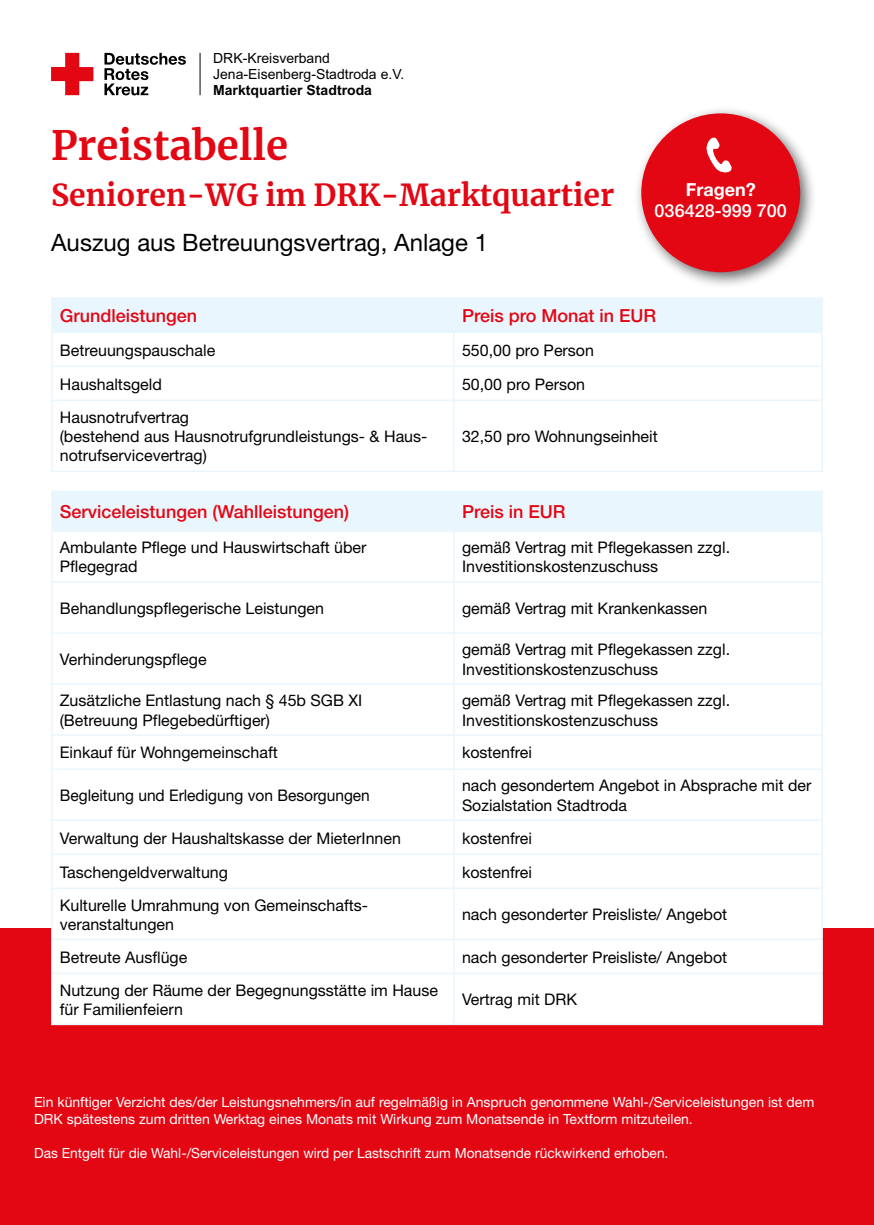
<style>
.page{position:relative;width:874px;height:1225px;background:#fff}
.page>*{position:absolute;margin:0;border:0;box-sizing:border-box;transform-origin:0 0}
.t1{font:700 40px "Merriweather";color:#e30613}
.t2{font:700 30px "Merriweather";color:#e30613}
.t3{font:24px "Helvetica Neue";color:#000}
.t4{font:500 18px "Helvetica Neue";color:#e30613}
.t5{font:500 18px "Helvetica Neue";color:#fff}
.t6{font:700 18px "Helvetica Neue";color:#fff}
.t7{font:16px/19.2px "Helvetica Neue";color:#000}
.t8{font:14px/16.8px "Helvetica Neue";color:#fff}
.t9{font:14px/16px "Arial";color:#000}
.t10{font:700 14px "Arial";color:#000}
</style>
<div class="page">
<div style="left:0;top:929px;width:873px;height:296px;background:#e30613"></div>
<div style="left:53px;top:299px;width:768px;height:32px;background:#eaf6fe"></div>
<hr style="left:51px;top:297px;width:403px;height:2px;background:#eaf6fe">
<hr style="left:51px;top:299px;width:2px;height:32px;background:#eaf6fe">
<hr style="left:454px;top:297px;width:368px;height:2px;background:#eaf6fe">
<hr style="left:453px;top:299px;width:1px;height:32px;background:#eaf6fe">
<hr style="left:821px;top:299px;width:1px;height:32px;background:#eaf6fe">
<hr style="left:51px;top:331px;width:403px;height:2px;background:#eaf6fe">
<hr style="left:51px;top:333px;width:2px;height:32px;background:#eaf6fe">
<hr style="left:454px;top:331px;width:368px;height:2px;background:#eaf6fe">
<hr style="left:453px;top:333px;width:1px;height:32px;background:#eaf6fe">
<hr style="left:821px;top:333px;width:1px;height:32px;background:#eaf6fe">
<hr style="left:51px;top:365px;width:403px;height:2px;background:#eaf6fe">
<hr style="left:51px;top:367px;width:2px;height:32px;background:#eaf6fe">
<hr style="left:454px;top:365px;width:368px;height:2px;background:#eaf6fe">
<hr style="left:453px;top:367px;width:1px;height:32px;background:#eaf6fe">
<hr style="left:821px;top:367px;width:1px;height:32px;background:#eaf6fe">
<hr style="left:51px;top:399px;width:403px;height:2px;background:#eaf6fe">
<hr style="left:51px;top:401px;width:2px;height:69px;background:#eaf6fe">
<hr style="left:454px;top:399px;width:368px;height:2px;background:#eaf6fe">
<hr style="left:453px;top:401px;width:1px;height:69px;background:#eaf6fe">
<hr style="left:821px;top:401px;width:1px;height:69px;background:#eaf6fe">
<hr style="left:51px;top:470px;width:403px;height:2px;background:#eaf6fe">
<hr style="left:454px;top:470px;width:368px;height:2px;background:#eaf6fe">
<div style="left:53px;top:492px;width:768px;height:38px;background:#eaf6fe"></div>
<div style="left:53px;top:855px;width:768px;height:168px;background:#fff"></div>
<hr style="left:51px;top:490px;width:403px;height:2px;background:#eaf6fe">
<hr style="left:51px;top:492px;width:2px;height:38px;background:#eaf6fe">
<hr style="left:454px;top:490px;width:368px;height:2px;background:#eaf6fe">
<hr style="left:453px;top:492px;width:1px;height:38px;background:#eaf6fe">
<hr style="left:821px;top:492px;width:1px;height:38px;background:#eaf6fe">
<hr style="left:51px;top:530px;width:403px;height:2px;background:#eaf6fe">
<hr style="left:51px;top:532px;width:2px;height:49px;background:#eaf6fe">
<hr style="left:454px;top:530px;width:368px;height:2px;background:#eaf6fe">
<hr style="left:453px;top:532px;width:1px;height:49px;background:#eaf6fe">
<hr style="left:821px;top:532px;width:1px;height:49px;background:#eaf6fe">
<hr style="left:51px;top:581px;width:403px;height:2px;background:#eaf6fe">
<hr style="left:51px;top:583px;width:2px;height:49px;background:#eaf6fe">
<hr style="left:454px;top:581px;width:368px;height:2px;background:#eaf6fe">
<hr style="left:453px;top:583px;width:1px;height:49px;background:#eaf6fe">
<hr style="left:821px;top:583px;width:1px;height:49px;background:#eaf6fe">
<hr style="left:51px;top:632px;width:403px;height:2px;background:#eaf6fe">
<hr style="left:51px;top:634px;width:2px;height:49px;background:#eaf6fe">
<hr style="left:454px;top:632px;width:368px;height:2px;background:#eaf6fe">
<hr style="left:453px;top:634px;width:1px;height:49px;background:#eaf6fe">
<hr style="left:821px;top:634px;width:1px;height:49px;background:#eaf6fe">
<hr style="left:51px;top:683px;width:403px;height:2px;background:#eaf6fe">
<hr style="left:51px;top:685px;width:2px;height:49px;background:#eaf6fe">
<hr style="left:454px;top:683px;width:368px;height:2px;background:#eaf6fe">
<hr style="left:453px;top:685px;width:1px;height:49px;background:#eaf6fe">
<hr style="left:821px;top:685px;width:1px;height:49px;background:#eaf6fe">
<hr style="left:51px;top:734px;width:403px;height:2px;background:#eaf6fe">
<hr style="left:51px;top:736px;width:2px;height:32px;background:#eaf6fe">
<hr style="left:454px;top:734px;width:368px;height:2px;background:#eaf6fe">
<hr style="left:453px;top:736px;width:1px;height:32px;background:#eaf6fe">
<hr style="left:821px;top:736px;width:1px;height:32px;background:#eaf6fe">
<hr style="left:51px;top:768px;width:403px;height:2px;background:#eaf6fe">
<hr style="left:51px;top:770px;width:2px;height:49px;background:#eaf6fe">
<hr style="left:454px;top:768px;width:368px;height:2px;background:#eaf6fe">
<hr style="left:453px;top:770px;width:1px;height:49px;background:#eaf6fe">
<hr style="left:821px;top:770px;width:1px;height:49px;background:#eaf6fe">
<hr style="left:51px;top:819px;width:403px;height:2px;background:#eaf6fe">
<hr style="left:51px;top:821px;width:2px;height:32px;background:#eaf6fe">
<hr style="left:454px;top:819px;width:368px;height:2px;background:#eaf6fe">
<hr style="left:453px;top:821px;width:1px;height:32px;background:#eaf6fe">
<hr style="left:821px;top:821px;width:1px;height:32px;background:#eaf6fe">
<hr style="left:51px;top:853px;width:403px;height:2px;background:#eaf6fe">
<hr style="left:51px;top:855px;width:2px;height:32px;background:#eaf6fe">
<hr style="left:454px;top:853px;width:368px;height:2px;background:#eaf6fe">
<hr style="left:453px;top:855px;width:1px;height:32px;background:#eaf6fe">
<hr style="left:821px;top:855px;width:1px;height:32px;background:#eaf6fe">
<hr style="left:51px;top:887px;width:403px;height:2px;background:#eaf6fe">
<hr style="left:51px;top:889px;width:2px;height:49px;background:#eaf6fe">
<hr style="left:454px;top:887px;width:368px;height:2px;background:#eaf6fe">
<hr style="left:453px;top:889px;width:1px;height:49px;background:#eaf6fe">
<hr style="left:821px;top:889px;width:1px;height:49px;background:#eaf6fe">
<hr style="left:51px;top:938px;width:403px;height:2px;background:#eaf6fe">
<hr style="left:51px;top:940px;width:2px;height:32px;background:#eaf6fe">
<hr style="left:454px;top:938px;width:368px;height:2px;background:#eaf6fe">
<hr style="left:453px;top:940px;width:1px;height:32px;background:#eaf6fe">
<hr style="left:821px;top:940px;width:1px;height:32px;background:#eaf6fe">
<hr style="left:51px;top:972px;width:403px;height:2px;background:#eaf6fe">
<hr style="left:51px;top:974px;width:2px;height:49px;background:#eaf6fe">
<hr style="left:454px;top:972px;width:368px;height:2px;background:#eaf6fe">
<hr style="left:453px;top:974px;width:1px;height:49px;background:#eaf6fe">
<hr style="left:821px;top:974px;width:1px;height:49px;background:#eaf6fe">
<hr style="left:51px;top:1023px;width:403px;height:2px;background:#eaf6fe">
<hr style="left:454px;top:1023px;width:368px;height:2px;background:#eaf6fe">
<div style="left:632px;top:105px;width:184px;height:184px;background:#000;opacity:.6"></div>
<div style="left:641px;top:113px;width:158px;height:159px;background:#e30613;border-radius:50%"></div>
<svg style="left:706px;top:137px;width:25px;height:36px"></svg>
<svg style="left:104px;top:53px;width:82px;height:42px"></svg>
<svg style="left:51px;top:53px;width:42px;height:42px"></svg>
<hr style="left:199px;top:53px;width:1px;height:42px;background:#000">
<p class="t9" style="left:213px;top:50px;width:192px">DRK-Kreisverband<br>Jena-Eisenberg-Stadtroda e.V.</p>
<p class="t10" style="left:213px;top:80px;width:160px">Marktquartier Stadtroda</p>
<h1 class="t1" style="left:51px;top:118px;width:238px">Preistabelle</h1>
<h2 class="t2" style="left:51px;top:174px;width:564px">Senioren-WG im DRK-Marktquartier</h2>
<h3 class="t3" style="left:51px;top:228px;width:438px">Auszug aus Betreuungsvertrag, Anlage 1</h3>
<p class="t6" style="left:685px;top:178px;width:72px">Fragen?</p>
<p class="t5" style="left:654px;top:200px;width:134px">036428-999 700</p>
<p class="t4" style="left:60px;top:305px;width:139px">Grundleistungen</p>
<p class="t4" style="left:462px;top:305px;width:196px">Preis pro Monat in EUR</p>
<p class="t7" style="left:60px;top:340px;width:157px">Betreuungspauschale</p>
<p class="t7" style="left:462px;top:340px;width:133px">550,00 pro Person</p>
<p class="t7" style="left:60px;top:374px;width:103px">Haushaltsgeld</p>
<p class="t7" style="left:462px;top:374px;width:125px">50,00 pro Person</p>
<p class="t7" style="left:60px;top:407px;width:369px">Hausnotrufvertrag<br>(bestehend aus Hausnotrufgrundleistungs- &amp; Haus&shy;notrufservicevertrag)</p>
<p class="t7" style="left:462px;top:426px;width:197px">32,50 pro Wohnungseinheit</p>
<p class="t4" style="left:60px;top:501px;width:291px">Serviceleistungen (Wahlleistungen)</p>
<p class="t4" style="left:462px;top:501px;width:105px">Preis in EUR</p>
<p class="t7" style="left:60px;top:538px;width:308px">Ambulante Pflege und Hauswirtschaft über<br>Pflegegrad</p>
<p class="t7" style="left:462px;top:538px;width:269px">gemäß Vertrag mit Pflegekassen zzgl.<br>Investitionskostenzuschuss</p>
<p class="t7" style="left:60px;top:598px;width:266px">Behandlungspflegerische Leistungen</p>
<p class="t7" style="left:462px;top:598px;width:247px">gemäß Vertrag mit Krankenkassen</p>
<p class="t7" style="left:60px;top:649px;width:148px">Verhinderungspflege</p>
<p class="t7" style="left:462px;top:640px;width:269px">gemäß Vertrag mit Pflegekassen zzgl.<br>Investitionskostenzuschuss</p>
<p class="t7" style="left:60px;top:691px;width:304px">Zusätzliche Entlastung nach § 45b SGB XI (Betreuung Pflegebedürftiger)</p>
<p class="t7" style="left:462px;top:691px;width:269px">gemäß Vertrag mit Pflegekassen zzgl.<br>Investitionskostenzuschuss</p>
<p class="t7" style="left:60px;top:743px;width:219px">Einkauf für Wohngemeinschaft</p>
<p class="t7" style="left:462px;top:743px;width:71px">kostenfrei</p>
<p class="t7" style="left:60px;top:785px;width:311px">Begleitung und Erledigung von Besorgungen</p>
<p class="t7" style="left:462px;top:776px;width:350px">nach gesondertem Angebot in Absprache mit der<br>Sozialstation Stadtroda</p>
<p class="t7" style="left:60px;top:828px;width:342px">Verwaltung der Haushaltskasse der MieterInnen</p>
<p class="t7" style="left:462px;top:828px;width:71px">kostenfrei</p>
<p class="t7" style="left:60px;top:862px;width:170px">Taschengeldverwaltung</p>
<p class="t7" style="left:462px;top:862px;width:71px">kostenfrei</p>
<p class="t7" style="left:60px;top:895px;width:309px">Kulturelle Umrahmung von Gemeinschafts&shy;veranstaltungen</p>
<p class="t7" style="left:462px;top:904px;width:266px">nach gesonderter Preisliste/ Angebot</p>
<p class="t7" style="left:60px;top:947px;width:129px">Betreute Ausflüge</p>
<p class="t7" style="left:462px;top:947px;width:266px">nach gesonderter Preisliste/ Angebot</p>
<p class="t7" style="left:60px;top:980px;width:379px">Nutzung der Räume der Begegnungsstätte im Hause für Familienfeiern</p>
<p class="t7" style="left:462px;top:989px;width:116px">Vertrag mit DRK</p>
<p class="t8" style="left:34px;top:1094px;width:781px">Ein künftiger Verzicht des/der Leistungsnehmers/in auf regelmäßig in Anspruch genommene Wahl-/Serviceleistungen ist dem<br>DRK spätestens zum dritten Werktag eines Monats mit Wirkung zum Monatsende in Textform mitzuteilen.</p>
<p class="t8" style="left:34px;top:1144px;width:635px">Das Entgelt für die Wahl-/Serviceleistungen wird per Lastschrift zum Monatsende rückwirkend erhoben.</p>
</div>
